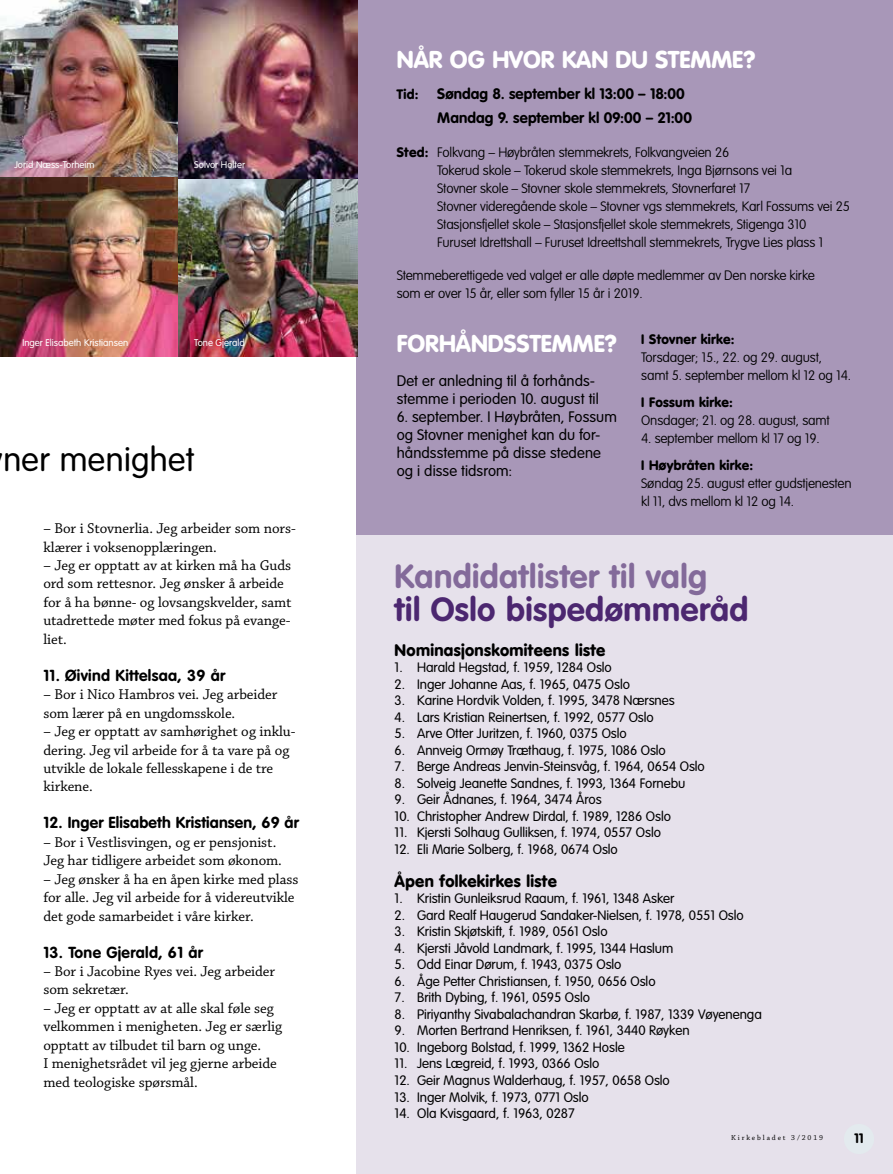
<style>
.page{position:relative;width:893px;height:1174px;background:#fff}
.page>*{position:absolute;margin:0;border:0;box-sizing:border-box;transform-origin:0 0}
.t1{font:300 33.3px "VAG Rounded";letter-spacing:.01em;color:#000}
.t2{font:700 33px "VAG Rounded";letter-spacing:.015em;color:#836a9a}
.t3{font:700 33px "VAG Rounded";letter-spacing:.015em;color:#4c2770}
.t4{font:900 24px "VAG Rounded";color:#fff}
.t5{font:900 16.5px "VAG Rounded";letter-spacing:.02em;color:#000}
.t6{font:700 15.75px "VAG Rounded";letter-spacing:.02em;color:#000}
.t7{font:15px/18.5px "Chaparral Pro";letter-spacing:-.005em;color:#000}
.t8{font:300 15px/18px "VAG Rounded";letter-spacing:.005em;color:#000}
.t9{font:700 15px/24px "VAG Rounded";letter-spacing:.005em;color:#000}
.t10{font:300 13.5px "VAG Rounded";letter-spacing:-.005em;color:#000}
.t11{font:100 13.5px/18px "VAG Rounded";letter-spacing:-.015em;color:#000}
.t12{font:900 13.5px "VAG Rounded";letter-spacing:.02em;color:#000}
.t13{font:700 13.5px "VAG Rounded";color:#000}
.t14{font:300 9.6px "VAG Rounded";color:#fff}
.t15{font:7.5px "Chaparral Pro";letter-spacing:.25em;color:#000}
.s1{font-weight:900;font-size:13.5px}
.s2{font-weight:900}
</style>
<div class="page">
<div style="left:356px;top:535px;width:537px;height:639px;background:#e6e1eb"></div>
<div style="left:356px;top:0;width:537px;height:535px;background:#a897b8"></div>
<img style="left:0;top:0;width:179px;height:178px">
<img style="left:0;top:178px;width:179px;height:178px">
<img style="left:179px;top:178px;width:179px;height:178px">
<img style="left:179px;top:0;width:179px;height:178px">
<div style="left:844px;top:1123px;width:30px;height:31px;background:#e3eaee;border-radius:50%"></div>
<p class="t14" style="left:14px;top:159px;width:82px">Jorid Næss-Torheim</p>
<p class="t14" style="left:194px;top:159px;width:52px">Solvor Holter</p>
<p class="t14" style="left:22px;top:337px;width:107px">Inger Elisabeth Kristiansen</p>
<p class="t14" style="left:194px;top:337px;width:52px">Tone Gjerald</p>
<h1 class="t1" style="left:3px;top:440px;width:192px">ner menighet</h1>
<p class="t7" style="left:43px;top:519px;width:254px">– Bor i Stovnerlia. Jeg arbeider som nors&shy;klærer i voksenopplæringen.</p>
<p class="t7" style="left:43px;top:556px;width:250px">– Jeg er opptatt av at kirken må ha Guds ord som rettesnor. Jeg ønsker å arbeide for å ha bønne- og lovsangskvelder, samt utadrettede møter med fokus på evange&shy;liet.</p>
<p class="t6" style="left:43px;top:666px;width:183px">11. Øivind Kittelsaa, 39 år</p>
<p class="t7" style="left:43px;top:686px;width:236px">– Bor i Nico Hambros vei. Jeg arbeider som lærer på en ungdomsskole.</p>
<p class="t7" style="left:43px;top:722px;width:254px">– Jeg er opptatt av samhørighet og inklu&shy;dering. Jeg vil arbeide for å ta vare på og utvikle de lokale fellesskapene i de tre kirkene.</p>
<p class="t6" style="left:43px;top:813px;width:257px">12. Inger Elisabeth Kristiansen, 69 år</p>
<p class="t7" style="left:43px;top:833px;width:240px">– Bor i Vestlisvingen, og er pensjonist.<br>Jeg har tidligere arbeidet som økonom.</p>
<p class="t7" style="left:43px;top:870px;width:256px">– Jeg ønsker å ha en åpen kirke med plass for alle. Jeg vil arbeide for å videreutvikle det gode samarbeidet i våre kirker.</p>
<p class="t6" style="left:43px;top:942px;width:161px">13. Tone Gjerald, 61 år</p>
<p class="t7" style="left:43px;top:962px;width:233px">– Bor i Jacobine Ryes vei. Jeg arbeider som sekretær.</p>
<p class="t7" style="left:43px;top:999px;width:240px">– Jeg er opptatt av at alle skal føle seg velkommen i menigheten. Jeg er særlig opptatt av tilbudet til barn og unge.<br>I menighetsrådet vil jeg gjerne arbeide med teologiske spørsmål.</p>
<h3 class="t4" style="left:397px;top:45px;width:360px">NÅR OG HVOR KAN DU STEMME?</h3>
<p class="t9" style="left:437px;top:81px;width:256px;text-indent:-40px"><span class="s1">Tid:</span> Søndag 8. september kl 13:00 – 18:00<br>Mandag 9. september kl 09:00 – 21:00</p>
<p class="t11" style="left:437px;top:143px;width:414px;text-indent:-40px"><span class="s2">Sted:</span> Folkvang – Høybråten stemmekrets, Folkvangveien 26<br>Tokerud skole – Tokerud skole stemmekrets, Inga Bjørnsons vei 1a<br>Stovner skole – Stovner skole stemmekrets, Stovnerfaret 17<br>Stovner videregående skole – Stovner vgs stemmekrets, Karl Fossums vei 25<br>Stasjonsfjellet skole – Stasjonsfjellet skole stemmekrets, Stigenga 310<br>Furuset Idrettshall – Furuset Idreettshall stemmekrets, Trygve Lies plass 1</p>
<p class="t11" style="left:397px;top:267px;width:420px">Stemmeberettigede ved valget er alle døpte medlemmer av Den norske kirke som er over 15 år, eller som fyller 15 år i 2019.</p>
<h3 class="t4" style="left:397px;top:329px;width:222px">FORHÅNDSSTEMME?</h3>
<p class="t8" style="left:397px;top:372px;width:204px">Det er anledning til å forhånds&shy;stemme i perioden 10. august til</p>
<p class="t8" style="left:397px;top:408px;width:222px">6. september. I Høybråten, Fossum og Stovner menighet kan du for&shy;håndsstemme på disse stedene og i disse tidsrom:</p>
<p class="t12" style="left:641px;top:331px;width:95px">I Stovner kirke:</p>
<p class="t11" style="left:641px;top:348px;width:211px">Torsdager; 15., 22. og 29. august, samt 5. september mellom kl 12 og 14.</p>
<p class="t12" style="left:641px;top:394px;width:93px">I Fossum kirke:</p>
<p class="t11" style="left:641px;top:411px;width:190px">Onsdager; 21. og 28. august, samt</p>
<p class="t11" style="left:641px;top:429px;width:180px">4. september mellom kl 17 og 19.</p>
<p class="t12" style="left:641px;top:457px;width:114px">I Høybråten kirke:</p>
<p class="t11" style="left:641px;top:474px;width:212px">Søndag 25. august etter gudstjenesten kl 11, dvs mellom kl 12 og 14.</p>
<h2 class="t2" style="left:395px;top:557px;width:314px">Kandidatlister til valg</h2>
<h2 class="t3" style="left:395px;top:590px;width:355px">til Oslo bispedømmeråd</h2>
<p class="t5" style="left:395px;top:640px;width:212px">Nominasjonskomiteens liste</p>
<p class="t10" style="left:395px;top:660px;width:219px">1. Harald Hegstad, f. 1959, 1284 Oslo</p>
<p class="t10" style="left:395px;top:676px;width:237px">2. Inger Johanne Aas, f. 1965, 0475 Oslo</p>
<p class="t10" style="left:395px;top:693px;width:282px">3. Karine Hordvik Volden, f. 1995, 3478 Nærsnes</p>
<p class="t10" style="left:395px;top:709px;width:261px">4. Lars Kristian Reinertsen, f. 1992, 0577 Oslo</p>
<p class="t10" style="left:395px;top:726px;width:234px">5. Arve Otter Juritzen, f. 1960, 0375 Oslo</p>
<p class="t10" style="left:395px;top:742px;width:273px">6. Annveig Ormøy Træthaug, f. 1975, 1086 Oslo</p>
<p class="t10" style="left:395px;top:759px;width:312px">7. Berge Andreas Jenvin-Steinsvåg, f. 1964, 0654 Oslo</p>
<p class="t10" style="left:395px;top:775px;width:292px">8. Solveig Jeanette Sandnes, f. 1993, 1364 Fornebu</p>
<p class="t10" style="left:395px;top:792px;width:209px">9. Geir Ådnanes, f. 1964, 3474 Åros</p>
<p class="t10" style="left:395px;top:808px;width:278px">10. Christopher Andrew Dirdal, f. 1989, 1286 Oslo</p>
<p class="t10" style="left:395px;top:825px;width:268px">11. Kjersti Solhaug Gulliksen, f. 1974, 0557 Oslo</p>
<p class="t10" style="left:395px;top:841px;width:225px">12. Eli Marie Solberg, f. 1968, 0674 Oslo</p>
<p class="t5" style="left:395px;top:871px;width:164px">Åpen folkekirkes liste</p>
<p class="t10" style="left:395px;top:891px;width:281px">1. Kristin Gunleiksrud Raaum, f. 1961, 1348 Asker</p>
<p class="t10" style="left:395px;top:907px;width:351px">2. Gard Realf Haugerud Sandaker-Nielsen, f. 1978, 0551 Oslo</p>
<p class="t10" style="left:395px;top:924px;width:214px">3. Kristin Skjøtskift, f. 1989, 0561 Oslo</p>
<p class="t10" style="left:395px;top:940px;width:280px">4. Kjersti Jåvold Landmark, f. 1995, 1344 Haslum</p>
<p class="t10" style="left:395px;top:957px;width:228px">5. Odd Einar Dørum, f. 1943, 0375 Oslo</p>
<p class="t10" style="left:395px;top:973px;width:262px">6. Åge Petter Christiansen, f. 1950, 0656 Oslo</p>
<p class="t10" style="left:395px;top:990px;width:197px">7. Brith Dybing, f. 1961, 0595 Oslo</p>
<p class="t10" style="left:395px;top:1006px;width:369px">8. Piriyanthy Sivabalachandran Skarbø, f. 1987, 1339 Vøyenenga</p>
<p class="t10" style="left:395px;top:1023px;width:296px">9. Morten Bertrand Henriksen, f. 1961, 3440 Røyken</p>
<p class="t10" style="left:395px;top:1039px;width:232px">10. Ingeborg Bolstad, f. 1999, 1362 Hosle</p>
<p class="t10" style="left:395px;top:1056px;width:206px">11. Jens Lægreid, f. 1993, 0366 Oslo</p>
<p class="t10" style="left:395px;top:1072px;width:277px">12. Geir Magnus Walderhaug, f. 1957, 0658 Oslo</p>
<p class="t10" style="left:395px;top:1089px;width:196px">13. Inger Molvik, f. 1973, 0771 Oslo</p>
<p class="t10" style="left:395px;top:1105px;width:182px">14. Ola Kvisgaard, f. 1963, 0287</p>
<p class="t15" style="left:731px;top:1133px;width:94px">Kirkebladet 3/2019</p>
<p class="t13" style="left:854px;top:1130px;width:11px">11</p>
</div>
